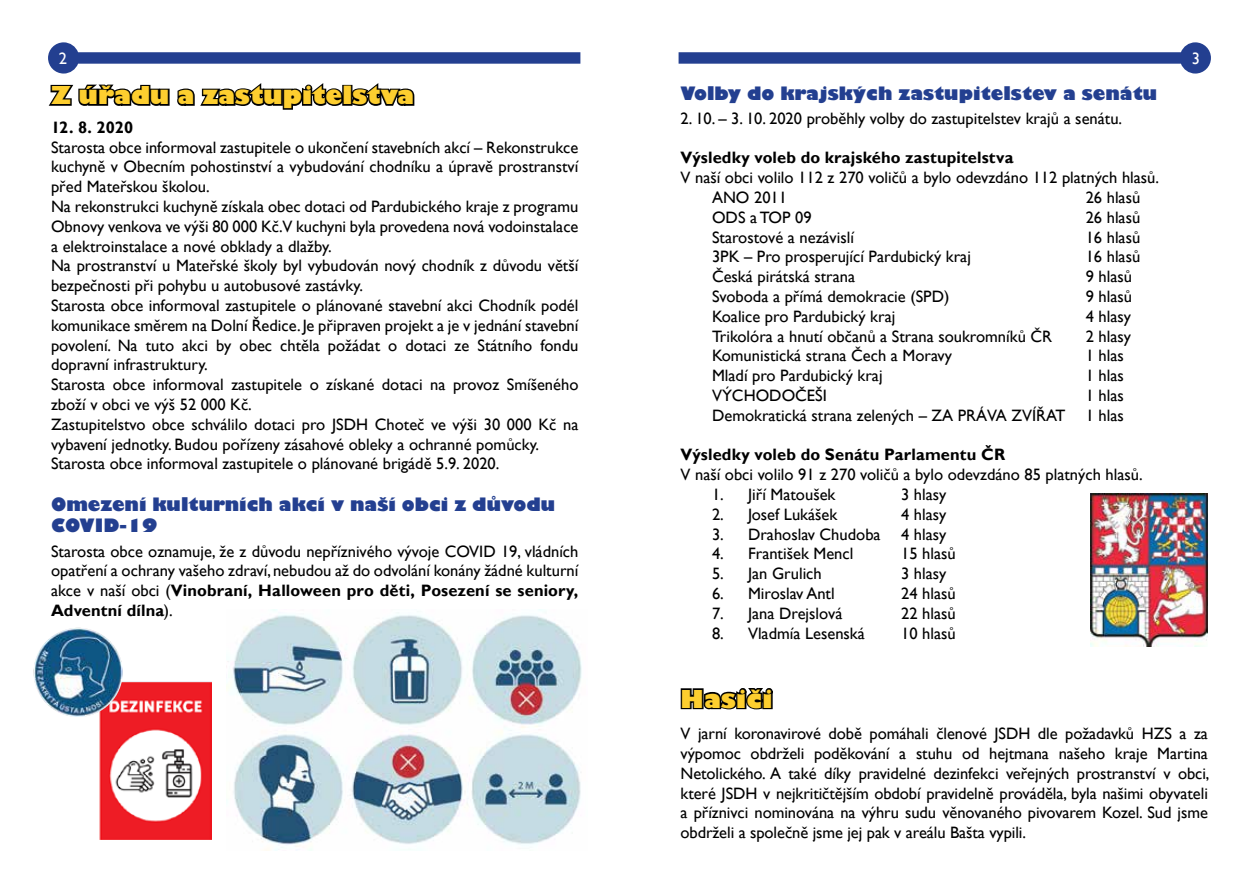
<style>
.page{position:relative;width:1259px;height:893px;background:#fff}
.page>*{position:absolute;margin:0;border:0;box-sizing:border-box;transform-origin:0 0}
.t1{font:800 24px "Gill Sans";color:#fdce2f}
.t2{font:800 18px/21.6px "Gill Sans";color:#233f90}
.t3{font:16.5px/19.8px "Gill Sans";color:#000}
.t4{font:700 16.5px "Gill Sans";letter-spacing:.01em;color:#000}
.t5{font:16.5px "Gill Sans";color:#fff}
.s1{font-weight:700}
</style>
<div class="page">
<svg style="left:678px;top:42px;width:533px;height:32px"></svg>
<svg style="left:48px;top:42px;width:532px;height:32px"></svg>
<svg style="left:48px;top:83px;width:367px;height:27px"></svg>
<img style="left:226px;top:610px;width:356px;height:241px">
<img style="left:99px;top:681px;width:113px;height:158px">
<img style="left:34px;top:628px;width:89px;height:89px;border-radius:45px">
<svg style="left:680px;top:688px;width:93px;height:22px"></svg>
<img style="left:1090px;top:494px;width:118px;height:152px">
<p class="t5" style="left:59px;top:49px;width:10px">2</p>
<p class="t5" style="left:1191px;top:49px;width:10px">3</p>
<h1 class="t1" style="left:51px;top:80px;width:365px">Z úřadu a zastupitelstva</h1>
<p class="t4" style="left:51px;top:117px;width:84px">12. 8. 2020</p>
<p class="t3" style="left:51px;top:137px;width:529px">Starosta obce informoval zastupitele o ukončení stavebních akcí – Rekonstrukce kuchyně v Obecním pohostinství a vybudování chodníku a úpravě prostranství před Mateřskou školou.<br>Na rekonstrukci kuchyně získala obec dotaci od Pardubického kraje z programu Obnovy venkova ve výši 80 000 Kč.V kuchyni byla provedena nová vodoinstalace a elektroinstalace a nové obklady a dlažby.<br>Na prostranství u Mateřské školy byl vybudován nový chodník z důvodu větší bezpečnosti při pohybu u autobusové zastávky.<br>Starosta obce informoval zastupitele o plánované stavební akci Chodník podél komunikace směrem na Dolní Ředice. Je připraven projekt a je v jednání stavební povolení. Na tuto akci by obec chtěla požádat o dotaci ze Státního fondu dopravní infrastruktury.<br>Starosta obce informoval zastupitele o získané dotaci na provoz Smíšeného zboží v obci ve výš 52 000 Kč.<br>Zastupitelstvo obce schválilo dotaci pro JSDH Choteč ve výši 30 000 Kč na vybavení jednotky. Budou pořízeny zásahové obleky a ochranné pomůcky.<br>Starosta obce informoval zastupitele o plánované brigádě 5.9. 2020.</p>
<p class="t2" style="left:51px;top:495px;width:506px">Omezení kulturních akcí v naší obci z důvodu<br>COVID-19</p>
<p class="t3" style="left:51px;top:541px;width:529px;text-align:justify">Starosta obce oznamuje, že z důvodu nepříznivého vývoje COVID 19, vládních opatření a ochrany vašeho zdraví, nebudou až do odvolání konány žádné kulturní akce v naší obci (<span class="s1">Vinobraní, Halloween pro děti, Posezení se seniory, Adventní dílna</span>).</p>
<p class="t2" style="left:680px;top:84px;width:478px">Volby do krajských zastupitelstev a senátu</p>
<p class="t3" style="left:680px;top:109px;width:443px">2. 10. – 3. 10. 2020 proběhly volby do zastupitelstev krajů a senátu.</p>
<p class="t4" style="left:680px;top:148px;width:334px">Výsledky voleb do krajského zastupitelstva</p>
<p class="t3" style="left:712px;top:168px;width:448px;text-indent:-31px">V naší obci volilo 112 z 270 voličů a bylo odevzdáno 112 platných hlasů.<br>ANO 2011</p>
<p class="t3" style="left:1085px;top:188px;width:56px">26 hlasů</p>
<p class="t3" style="left:712px;top:208px;width:101px">ODS a TOP 09</p>
<p class="t3" style="left:1085px;top:208px;width:56px">26 hlasů</p>
<p class="t3" style="left:712px;top:227px;width:143px">Starostové a nezávislí</p>
<p class="t3" style="left:1085px;top:227px;width:56px">16 hlasů</p>
<p class="t3" style="left:712px;top:247px;width:260px">3PK – Pro prosperující Pardubický kraj</p>
<p class="t3" style="left:1085px;top:247px;width:56px">16 hlasů</p>
<p class="t3" style="left:712px;top:267px;width:145px">Česká pirátská strana</p>
<p class="t3" style="left:1085px;top:267px;width:48px">9 hlasů</p>
<p class="t3" style="left:712px;top:287px;width:239px">Svoboda a přímá demokracie (SPD)</p>
<p class="t3" style="left:1085px;top:287px;width:48px">9 hlasů</p>
<p class="t3" style="left:712px;top:307px;width:185px">Koalice pro Pardubický kraj</p>
<p class="t3" style="left:1085px;top:307px;width:47px">4 hlasy</p>
<p class="t3" style="left:712px;top:326px;width:342px">Trikolóra a hnutí občanů a Strana soukromníků ČR</p>
<p class="t3" style="left:1085px;top:326px;width:47px">2 hlasy</p>
<p class="t3" style="left:712px;top:346px;width:241px">Komunistická strana Čech a Moravy</p>
<p class="t3" style="left:1085px;top:346px;width:40px">1 hlas</p>
<p class="t3" style="left:712px;top:366px;width:172px">Mladí pro Pardubický kraj</p>
<p class="t3" style="left:1085px;top:366px;width:40px">1 hlas</p>
<p class="t3" style="left:712px;top:386px;width:116px">VÝCHODOČEŠI</p>
<p class="t3" style="left:712px;top:386px;width:413px;text-align:right">1 hlas<br>Demokratická strana zelených – ZA PRÁVA ZVÍŘAT 1 hlas</p>
<p class="t4" style="left:680px;top:445px;width:326px">Výsledky voleb do Senátu Parlamentu ČR</p>
<p class="t3" style="left:680px;top:465px;width:463px">V naší obci volilo 91 z 270 voličů a bylo odevzdáno 85 platných hlasů.</p>
<p class="t3" style="left:712px;top:485px;width:125px">1. Jiří Matoušek</p>
<p class="t3" style="left:901px;top:485px;width:47px">3 hlasy</p>
<p class="t3" style="left:712px;top:505px;width:127px">2. Josef Lukášek</p>
<p class="t3" style="left:901px;top:505px;width:47px">4 hlasy</p>
<p class="t3" style="left:712px;top:524px;width:236px">3. Drahoslav Chudoba 4 hlasy</p>
<p class="t3" style="left:712px;top:544px;width:143px">4. František Mencl</p>
<p class="t3" style="left:901px;top:544px;width:56px">15 hlasů</p>
<p class="t3" style="left:712px;top:564px;width:111px">5. Jan Grulich</p>
<p class="t3" style="left:901px;top:564px;width:47px">3 hlasy</p>
<p class="t3" style="left:712px;top:584px;width:124px">6. Miroslav Antl</p>
<p class="t3" style="left:901px;top:584px;width:56px">24 hlasů</p>
<p class="t3" style="left:712px;top:604px;width:132px">7. Jana Drejslová</p>
<p class="t3" style="left:901px;top:604px;width:56px">22 hlasů</p>
<p class="t3" style="left:712px;top:623px;width:154px">8. Vladmía Lesenská</p>
<p class="t3" style="left:901px;top:623px;width:56px">10 hlasů</p>
<h1 class="t1" style="left:680px;top:684px;width:93px">Hasiči</h1>
<p class="t3" style="left:680px;top:724px;width:530px;text-align:justify">V jarní koronavirové době pomáhali členové JSDH dle požadavků HZS a za výpomoc obdrželi poděkování a stuhu od hejtmana našeho kraje Martina Netolického. A také díky pravidelné dezinfekci veřejných prostranství v obci, které JSDH v nejkritičtějším období pravidelně prováděla, byla našimi obyvateli a příznivci nominována na výhru sudu věnovaného pivovarem Kozel. Sud jsme obdrželi a společně jsme jej pak v areálu Bašta vypili.</p>
</div>
